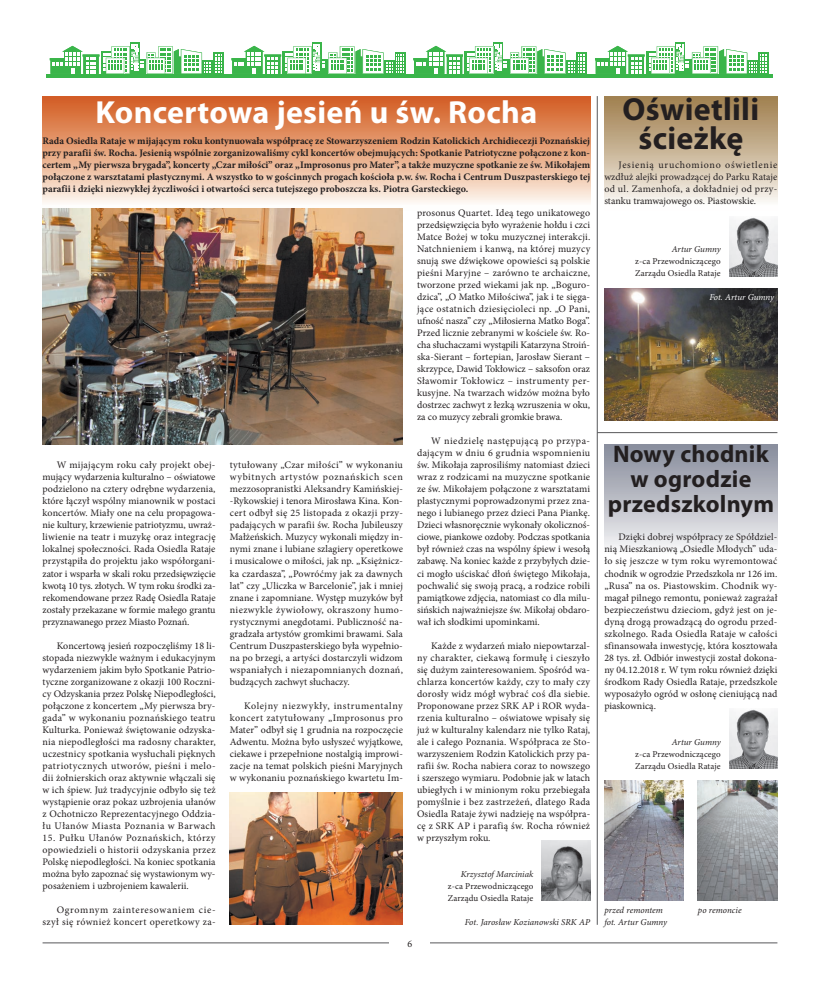
<style>
.page{position:relative;width:820px;height:993px;background:#fff}
.page>*{position:absolute;margin:0;border:0;box-sizing:border-box;transform-origin:0 0}
.t1{font:700 32px "Myriad Pro";letter-spacing:.01em;color:#fff}
.t2{font:700 32px/29px "Myriad Pro";letter-spacing:.01em;color:#231f20;text-align:center}
.t3{font:700 24px/24.8px "Myriad Pro";letter-spacing:.01em;color:#231f20;text-align:center}
.t4{font:10px/12px "Minion Pro";letter-spacing:.005em;color:#231f20;text-align:justify}
.t5{font:700 10px/12px "Minion Pro";color:#231f20;text-align:justify}
.t6{font:10px/12px "Minion Pro";letter-spacing:.045em;color:#231f20;text-align:right}
.t7{font:9px/12px "Minion Pro";letter-spacing:.01em;color:#231f20}
.t8{font:italic 9px "Minion Pro";color:#231f20}
.t9{font:italic 9px "Minion Pro";letter-spacing:-.005em;color:#fff}
</style>
<div class="page">
<hr style="left:43px;top:942px;width:734px;height:1px;background:#57585a">
<div style="left:390px;top:935px;width:40px;height:15px;background:#fff"></div>
<div style="left:43px;top:96px;width:547px;height:115px;background:linear-gradient(to bottom,#d25718,#fffff8)"></div>
<div style="left:213px;top:52px;width:10px;height:22px;background:#3ab54a"></div>
<div style="left:130px;top:43px;width:9px;height:31px;background:#3ab54a"></div>
<svg style="left:50px;top:44px;width:172px;height:30px"></svg>
<hr style="left:46px;top:74px;width:182px;height:3px;background:#3ab54a">
<svg style="left:403px;top:52px;width:2px;height:22px"></svg>
<div style="left:312px;top:43px;width:9px;height:31px;background:#3ab54a"></div>
<svg style="left:231px;top:44px;width:172px;height:30px"></svg>
<hr style="left:227px;top:74px;width:182px;height:3px;background:#3ab54a">
<div style="left:576px;top:52px;width:11px;height:22px;background:#3ab54a"></div>
<div style="left:493px;top:43px;width:9px;height:31px;background:#3ab54a"></div>
<svg style="left:413px;top:44px;width:172px;height:30px"></svg>
<hr style="left:409px;top:74px;width:182px;height:3px;background:#3ab54a">
<svg style="left:766px;top:52px;width:2px;height:22px"></svg>
<div style="left:675px;top:43px;width:9px;height:31px;background:#3ab54a"></div>
<svg style="left:595px;top:44px;width:171px;height:30px"></svg>
<hr style="left:591px;top:74px;width:181px;height:3px;background:#3ab54a">
<div style="left:604px;top:96px;width:173px;height:115px;background:linear-gradient(to bottom,#9d7a47,#fefcfa)"></div>
<div style="left:604px;top:444px;width:173px;height:115px;background:linear-gradient(to bottom,#838898,#fdfdfd)"></div>
<img style="left:729px;top:217px;width:48px;height:59px">
<img style="left:604px;top:288px;width:173px;height:132px">
<hr style="left:596px;top:96px;width:1px;height:828px;background:#57585a">
<hr style="left:597px;top:432px;width:180px;height:1px;background:#57585a">
<img style="left:729px;top:709px;width:48px;height:59px">
<img style="left:697px;top:780px;width:80px;height:120px">
<img style="left:604px;top:780px;width:79px;height:120px">
<img style="left:541px;top:840px;width:49px;height:60px">
<img style="left:43px;top:208px;width:360px;height:236px">
<img style="left:230px;top:792px;width:173px;height:132px">
<h1 class="t1" style="left:95px;top:91px;width:443px">Koncertowa jesień u św. Rocha</h1>
<p class="t5" style="left:43px;top:135px;width:549px">Rada Osiedla Rataje w mijającym roku kontynuowała współpracę ze Stowarzyszeniem Rodzin Katolickich Archidiecezji Poznańskiej przy parafii św. Rocha. Jesienią wspólnie zorganizowaliśmy cykl koncertów obejmujących: Spotkanie Patriotyczne połączone z kon&shy;certem „My pierwsza brygada”, koncerty „Czar miłości” oraz „Improsonus pro Mater”, a także muzyczne spotkanie ze św. Mikołajem połączone z warsztatami plastycznymi. A wszystko to w gościnnych progach kościoła p.w. św. Rocha i Centrum Duszpasterskiego tej parafii i dzięki niezwykłej życzliwości i otwartości serca tutejszego proboszcza ks. Piotra Garsteckiego.</p>
<p class="t4" style="left:43px;top:459px;width:175px;text-indent:14px">W mijającym roku cały projekt obej&shy;mujący wydarzenia kulturalno – oświatowe podzielono na cztery odrębne wydarzenia, które łączył wspólny mianownik w postaci koncertów. Miały one na celu propagowa&shy;nie kultury, krzewienie patriotyzmu, uwraż&shy;liwienie na teatr i muzykę oraz integrację lokalnej społeczności. Rada Osiedla Rataje przystąpiła do projektu jako współorgani&shy;zator i wsparła w skali roku przedsięwzięcie kwotą 10 tys. złotych. W tym roku środki za&shy;rekomendowane przez Radę Osiedla Rataje zostały przekazane w formie małego grantu przyznawanego przez Miasto Poznań.</p>
<p class="t4" style="left:43px;top:639px;width:175px;text-indent:14px">Koncertową jesień rozpoczęliśmy 18 li&shy;stopada niezwykle ważnym i edukacyjnym wydarzeniem jakim było Spotkanie Patrio&shy;tyczne zorganizowane z okazji 100 Roczni&shy;cy Odzyskania przez Polskę Niepodległości, połączone z koncertem „My pierwsza bry&shy;gada” w wykonaniu poznańskiego teatru Kulturka. Ponieważ świętowanie odzyska&shy;nia niepodległości ma radosny charakter, uczestnicy spotkania wysłuchali pięknych patriotycznych utworów, pieśni i melo&shy;dii żołnierskich oraz aktywnie włączali się w ich śpiew. Już tradycyjnie odbyło się też wystąpienie oraz pokaz uzbrojenia ułanów z Ochotniczo Reprezentacyjnego Oddzia&shy;łu Ułanów Miasta Poznania w Barwach</p>
<p class="t4" style="left:43px;top:831px;width:174px">15. Pułku Ułanów Poznańskich, którzy opowiedzieli o historii odzyskania przez Polskę niepodległości. Na koniec spotkania można było zapoznać się wystawionym wy&shy;posażeniem i uzbrojeniem kawalerii.</p>
<p class="t6" style="left:43px;top:903px;width:174px">Ogromnym zainteresowaniem cie&shy;szył się również koncert operetkowy za-</p>
<p class="t4" style="left:230px;top:459px;width:175px">tytułowany „Czar miłości” w wykonaniu wybitnych artystów poznańskich scen mezzosopranistki Aleksandry Kamińskiej--Rykowskiej i tenora Mirosława Kina. Kon&shy;cert odbył się 25 listopada z okazji przy&shy;padających w parafii św. Rocha Jubileuszy Małżeńskich. Muzycy wykonali między in&shy;nymi znane i lubiane szlagiery operetkowe i musicalowe o miłości, jak np. „Księżnicz&shy;ka czardasza”, „Powróćmy jak za dawnych lat” czy „Uliczka w Barcelonie”, jak i mniej znane i zapomniane. Występ muzyków był niezwykle żywiołowy, okraszony humo&shy;rystycznymi anegdotami. Publiczność na&shy;gradzała artystów gromkimi brawami. Sala Centrum Duszpasterskiego była wypełnio&shy;na po brzegi, a artyści dostarczyli widzom wspaniałych i niezapomnianych doznań, budzących zachwyt słuchaczy.</p>
<p class="t4" style="left:230px;top:699px;width:175px;text-indent:14px">Kolejny niezwykły, instrumentalny koncert zatytułowany „Improsonus pro Mater” odbył się 1 grudnia na rozpoczęcie Adwentu. Można było usłyszeć wyjątkowe, ciekawe i przepełnione nostalgią improwi&shy;zacje na temat polskich pieśni Maryjnych w wykonaniu poznańskiego kwartetu Im-</p>
<p class="t4" style="left:417px;top:207px;width:175px">prosonus Quartet. Ideą tego unikatowego przedsięwzięcia było wyrażenie hołdu i czci Matce Bożej w toku muzycznej interakcji.<br>Natchnieniem i kanwą, na której muzycy snują swe dźwiękowe opowieści są polskie pieśni Maryjne – zarówno te archaiczne, tworzone przed wiekami jak np. „Boguro&shy;dzica”, „O Matko Miłościwa”, jak i te sięga&shy;jące ostatnich dziesięcioleci np. „O Pani, ufność nasza” czy „Miłosierna Matko Boga”.<br>Przed licznie zebranymi w kościele św. Ro&shy;cha słuchaczami wystąpili Katarzyna Stroiń&shy;ska-Sierant – fortepian, Jarosław Sierant – skrzypce, Dawid Tokłowicz – saksofon oraz Sławomir Tokłowicz – instrumenty per&shy;kusyjne. Na twarzach widzów można było dostrzec zachwyt z łezką wzruszenia w oku, za co muzycy zebrali gromkie brawa.</p>
<p class="t4" style="left:417px;top:435px;width:175px;text-indent:14px">W niedzielę następującą po przypa&shy;dającym w dniu 6 grudnia wspomnieniu św. Mikołaja zaprosiliśmy natomiast dzieci wraz z rodzicami na muzyczne spotkanie ze św. Mikołajem połączone z warsztatami plastycznymi poprowadzonymi przez zna&shy;nego i lubianego przez dzieci Pana Piankę.<br>Dzieci własnoręcznie wykonały okolicznoś&shy;ciowe, piankowe ozdoby. Podczas spotkania był również czas na wspólny śpiew i wesołą zabawę. Na koniec każde z przybyłych dzie&shy;ci mogło uściskać dłoń świętego Mikołaja, pochwalić się swoją pracą, a rodzice robili pamiątkowe zdjęcia, natomiast co dla milu&shy;sińskich najważniejsze św. Mikołaj obdaro&shy;wał ich słodkimi upominkami.</p>
<p class="t4" style="left:417px;top:639px;width:175px;text-indent:14px">Każde z wydarzeń miało niepowtarzal&shy;ny charakter, ciekawą formułę i cieszyło się dużym zainteresowaniem. Spośród wa&shy;chlarza koncertów każdy, czy to mały czy dorosły widz mógł wybrać coś dla siebie.<br>Proponowane przez SRK AP i ROR wyda&shy;rzenia kulturalno – oświatowe wpisały się już w kulturalny kalendarz nie tylko Rataj, ale i całego Poznania. Współpraca ze Sto&shy;warzyszeniem Rodzin Katolickich przy pa&shy;rafii św. Rocha nabiera coraz to nowszego i szerszego wymiaru. Podobnie jak w latach ubiegłych i w minionym roku przebiegała pomyślnie i bez zastrzeżeń, dlatego Rada Osiedla Rataje żywi nadzieję na współpra&shy;cę z SRK AP i parafią św. Rocha również w przyszłym roku.</p>
<p class="t8" style="left:460px;top:867px;width:74px">Krzysztof Marciniak</p>
<p class="t7" style="left:447px;top:879px;width:87px">z-ca Przewodniczącego<br>Zarządu Osiedla Rataje</p>
<p class="t8" style="left:464px;top:915px;width:127px">Fot. Jarosław Kozianowski SRK AP</p>
<p class="t4" style="left:407px;top:937px;width:6px">6</p>
<h1 class="t2" style="left:622px;top:94px;width:138px">Oświetlili ścieżkę</h1>
<p class="t4" style="left:604px;top:159px;width:174px;text-indent:14px">Jesienią uruchomiono oświetlenie wzdłuż alejki prowadzącej do Parku Rataje od ul. Zamenhofa, a dokładniej od przy&shy;stanku tramwajowego os. Piastowskie.</p>
<p class="t8" style="left:671px;top:243px;width:50px">Artur Gumny</p>
<p class="t7" style="left:634px;top:255px;width:87px">z-ca Przewodniczącego<br>Zarządu Osiedla Rataje</p>
<p class="t9" style="left:709px;top:291px;width:66px">Fot. Artur Gumny</p>
<h2 class="t3" style="left:607px;top:441px;width:168px">Nowy chodnik w ogrodzie przedszkolnym</h2>
<p class="t4" style="left:604px;top:531px;width:175px;text-indent:14px">Dzięki dobrej współpracy ze Spółdziel&shy;nią Mieszkaniową „Osiedle Młodych” uda&shy;ło się jeszcze w tym roku wyremontować chodnik w ogrodzie Przedszkola nr 126 im. „Rusa” na os. Piastowskim. Chodnik wy&shy;magał pilnego remontu, ponieważ zagrażał bezpieczeństwu dzieciom, gdyż jest on je&shy;dyną drogą prowadzącą do ogrodu przed&shy;szkolnego. Rada Osiedla Rataje w całości sfinansowała inwestycję, która kosztowała 28 tys. zł. Odbiór inwestycji został dokona&shy;ny 04.12.2018 r. W tym roku również dzięki środkom Rady Osiedla Rataje, przedszkole wyposażyło ogród w osłonę cieniującą nad piaskownicą.</p>
<p class="t8" style="left:671px;top:735px;width:50px">Artur Gumny</p>
<p class="t7" style="left:634px;top:747px;width:87px">z-ca Przewodniczącego<br>Zarządu Osiedla Rataje</p>
<p class="t8" style="left:604px;top:903px;width:60px">przed remontem</p>
<p class="t8" style="left:697px;top:903px;width:45px">po remoncie</p>
<p class="t8" style="left:604px;top:915px;width:64px">fot. Artur Gumny</p>
</div>
